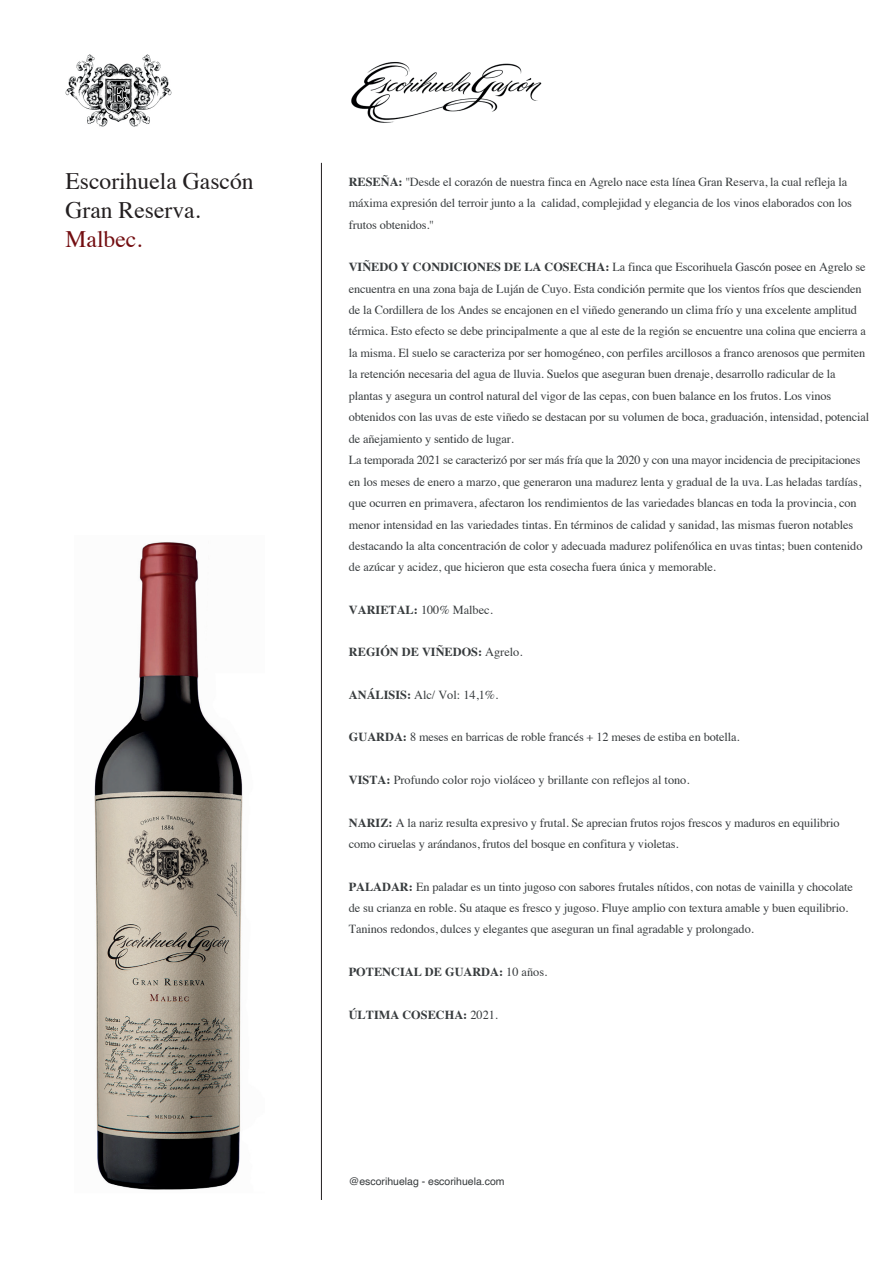
<style>
.page{position:relative;width:893px;height:1263px;background:#fff}
.page>*{position:absolute;margin:0;border:0;box-sizing:border-box;transform-origin:0 0}
.t1{font:23.55px/28.7px "Times";color:#231f20}
.t2{font:23.55px "Times";color:#730e11}
.t3{font:12.3px/21.5px "Times";letter-spacing:-.01em;color:#373b3d}
.t4{font:700 12.3px "Times";color:#373b3d}
.t5{font:10.5px "Helvetica";color:#373b3d}
.s1{font-weight:700}
.s2{font-weight:400}
</style>
<div class="page">
<img style="left:351px;top:62px;width:191px;height:61px">
<hr style="left:321px;top:163px;width:1px;height:1036px;background:#231f20">
<img style="left:94px;top:542px;width:149px;height:648px">
<img style="left:66px;top:54px;width:106px;height:73px">
<h1 class="t1" style="left:66px;top:165px;width:190px">Escorihuela Gascón<br>Gran Reserva.</h1>
<h1 class="t2" style="left:66px;top:217px;width:78px">Malbec.</h1>
<p class="t3" style="left:349px;top:170px;width:505px"><span class="s1">RESEÑA:</span> ''Desde el corazón de nuestra finca en Agrelo nace esta línea Gran Reserva, la cual refleja la máxima expresión del terroir junto a la calidad, complejidad y elegancia de los vinos elaborados con los frutos obtenidos.''</p>
<p class="t3" style="left:349px;top:255px;width:522px"><span class="s1">VIÑEDO Y CONDICIONES DE LA COSECHA:</span> La finca que Escorihuela Gascón posee en Agrelo se encuentra en una zona baja de Luján de Cuyo. Esta condición permite que los vientos fríos que descienden de la Cordillera de los Andes se encajonen en el viñedo generando un clima frío y una excelente amplitud térmica. Esto efecto se debe principalmente a que al este de la región se encuentre una colina que encierra a la misma. El suelo se caracteriza por ser homogéneo, con perfiles arcillosos a franco arenosos que permiten la retención necesaria del agua de lluvia. Suelos que aseguran buen drenaje, desarrollo radicular de la plantas y asegura un control natural del vigor de las cepas, con buen balance en los frutos. Los vinos obtenidos con las uvas de este viñedo se destacan por su volumen de boca, graduación, intensidad, potencial de añejamiento y sentido de lugar.<br>La temporada 2021 se caracterizó por ser más fría que la 2020 y con una mayor incidencia de precipitaciones en los meses de enero a marzo, que generaron una madurez lenta y gradual de la uva. Las heladas tardías, que ocurren en primavera, afectaron los rendimientos de las variedades blancas en toda la provincia, con menor intensidad en las variedades tintas. En términos de calidad y sanidad, las mismas fueron notables destacando la alta concentración de color y adecuada madurez polifenólica en uvas tintas; buen contenido de azúcar y acidez, que hicieron que esta cosecha fuera única y memorable.</p>
<p class="t3" style="left:349px;top:598px;width:145px"><span class="s1">VARIETAL:</span> 100% Malbec.</p>
<p class="t4" style="left:349px;top:640px;width:175px">REGIÓN DE VIÑEDOS: <span class="s2">Agrelo.</span></p>
<p class="t3" style="left:349px;top:683px;width:151px"><span class="s1">ANÁLISIS:</span> Alc/ Vol: 14,1%.</p>
<p class="t3" style="left:349px;top:725px;width:392px"><span class="s1">GUARDA:</span> 8 meses en barricas de roble francés + 12 meses de estiba en botella.</p>
<p class="t3" style="left:349px;top:768px;width:342px"><span class="s1">VISTA:</span> Profundo color rojo violáceo y brillante con reflejos al tono.</p>
<p class="t3" style="left:349px;top:811px;width:492px"><span class="s1">NARIZ:</span> A la nariz resulta expresivo y frutal. Se aprecian frutos rojos frescos y maduros en equilibrio como ciruelas y arándanos, frutos del bosque en confitura y violetas.</p>
<p class="t3" style="left:349px;top:875px;width:506px"><span class="s1">PALADAR:</span> En paladar es un tinto jugoso con sabores frutales nítidos, con notas de vainilla y chocolate de su crianza en roble. Su ataque es fresco y jugoso. Fluye amplio con textura amable y buen equilibrio.<br>Taninos redondos, dulces y elegantes que aseguran un final agradable y prolongado.</p>
<p class="t4" style="left:349px;top:960px;width:200px">POTENCIAL DE GUARDA: <span class="s2">10 años.</span></p>
<p class="t4" style="left:349px;top:1002px;width:151px">ÚLTIMA COSECHA: <span class="s2">2021.</span></p>
<p class="t5" style="left:349px;top:1173px;width:157px">@escorihuelag - escorihuela.com</p>
</div>
